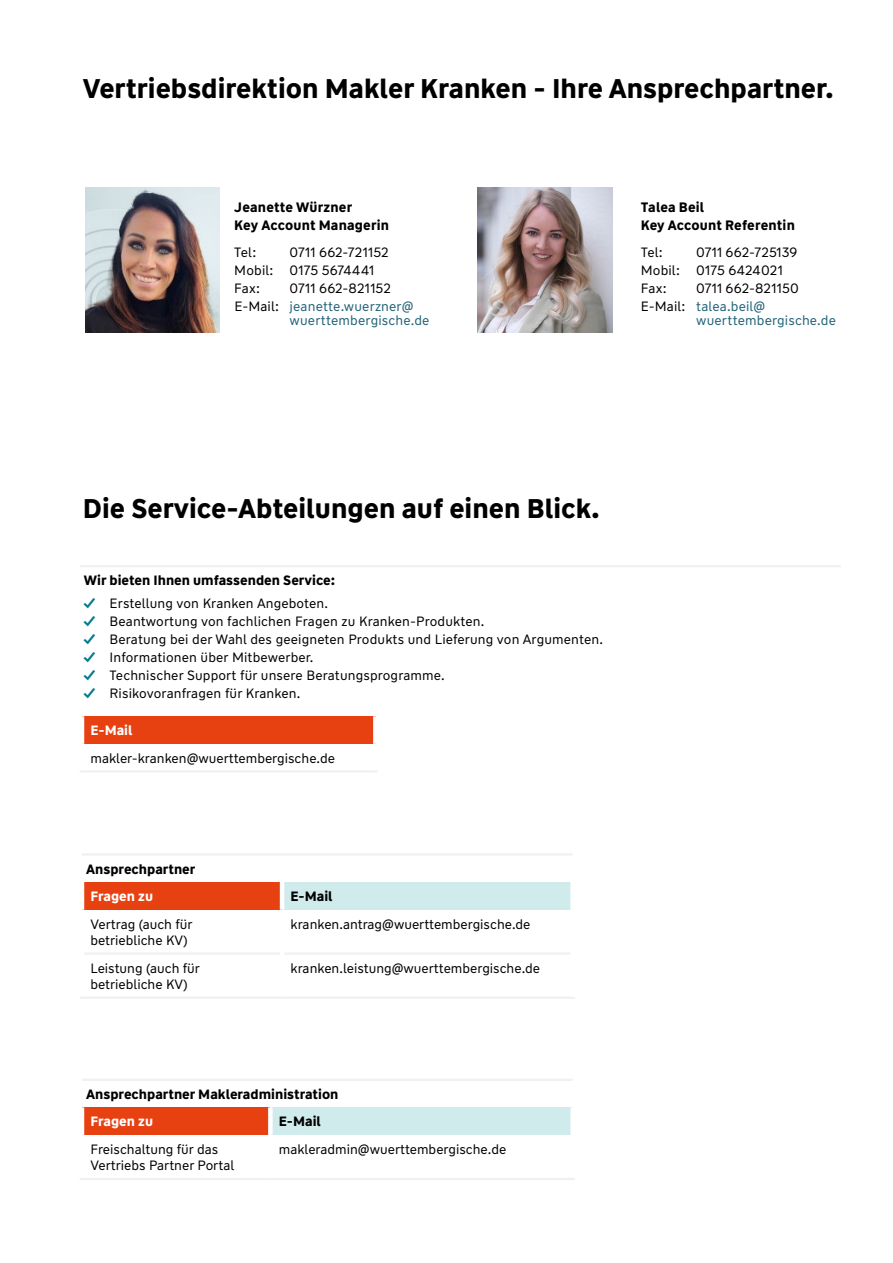
<style>
.page{position:relative;width:893px;height:1263px;background:#fff}
.page>*{position:absolute;margin:0;border:0;box-sizing:border-box;transform-origin:0 0}
.t1{font:700 27px "WW Type";color:#000}
.t2{font:700 13.65px/18px "WW Type";letter-spacing:.01em;color:#000}
.t3{font:13.5px/18px "WW Type";letter-spacing:.005em;color:#000}
.t4{font:700 13.5px "WW Type";color:#000}
.t5{font:13.5px "WW Type";letter-spacing:.01em;color:#226478}
.t6{font:700 13.5px "WW Type";color:#fff}
.s1{color:#226478}
.s2{font-weight:700;color:#007a8c}
</style>
<div class="page">
<img style="left:85px;top:187px;width:135px;height:146px">
<hr style="left:80px;top:565px;width:761px;height:2px;background:#f0f0f0">
<div style="left:82px;top:882px;width:200px;height:27px;background:#e74011"></div>
<div style="left:282px;top:882px;width:291px;height:27px;background:#d0ebec"></div>
<hr style="left:82px;top:853px;width:200px;height:2px;background:#f0f0f0">
<hr style="left:282px;top:853px;width:291px;height:2px;background:#f0f0f0">
<hr style="left:84px;top:952px;width:196px;height:3px;background:#f0f0f0">
<hr style="left:284px;top:952px;width:286px;height:3px;background:#f0f0f0">
<hr style="left:80px;top:996px;width:202px;height:3px;background:#f0f0f0">
<hr style="left:282px;top:996px;width:293px;height:3px;background:#f0f0f0">
<hr style="left:80px;top:882px;width:4px;height:27px;background:#fff">
<hr style="left:280px;top:882px;width:4px;height:27px;background:#fff">
<div style="left:570px;top:882px;width:5px;height:27px;background:#fff"></div>
<div style="left:82px;top:1107px;width:188px;height:28px;background:#e74011"></div>
<div style="left:270px;top:1107px;width:303px;height:28px;background:#d0ebec"></div>
<hr style="left:82px;top:1079px;width:188px;height:2px;background:#f0f0f0">
<hr style="left:270px;top:1079px;width:303px;height:2px;background:#f0f0f0">
<hr style="left:80px;top:1178px;width:190px;height:2px;background:#f0f0f0">
<hr style="left:270px;top:1178px;width:305px;height:2px;background:#f0f0f0">
<hr style="left:80px;top:1107px;width:4px;height:28px;background:#fff">
<div style="left:268px;top:1107px;width:5px;height:28px;background:#fff"></div>
<div style="left:570px;top:1107px;width:5px;height:28px;background:#fff"></div>
<div style="left:82px;top:716px;width:293px;height:28px;background:#e74011"></div>
<hr style="left:80px;top:770px;width:298px;height:2px;background:#f0f0f0">
<hr style="left:80px;top:716px;width:4px;height:28px;background:#fff">
<div style="left:373px;top:716px;width:5px;height:28px;background:#fff"></div>
<img style="left:477px;top:187px;width:135px;height:146px">
<h1 class="t1" style="left:83px;top:70px;width:752px">Vertriebsdirektion Makler Kranken - Ihre Ansprechpartner.</h1>
<p class="t2" style="left:234px;top:198px;width:156px">Jeanette Würzner<br>Key Account Managerin</p>
<p class="t3" style="left:234px;top:243px;width:23px">Tel:</p>
<p class="t3" style="left:234px;top:243px;width:156px;text-indent:55px">0711 662-721152<br>Mobil: 0175 5674441<br>Fax:</p>
<p class="t3" style="left:234px;top:279px;width:181px;text-indent:55px">0711 662-821152<br>E-Mail: <span class="s1">jeanette.wuerzner@</span></p>
<p class="t5" style="left:290px;top:312px;width:141px">wuerttembergische.de</p>
<p class="t2" style="left:641px;top:198px;width:156px">Talea Beil<br>Key Account Referentin</p>
<p class="t3" style="left:641px;top:243px;width:23px">Tel:</p>
<p class="t3" style="left:641px;top:243px;width:158px;text-indent:55px">0711 662-725139<br>Mobil: 0175 6424021<br>Fax:</p>
<p class="t3" style="left:641px;top:279px;width:160px;text-indent:55px">0711 662-821150<br>E-Mail: <span class="s1">talea.beil@</span></p>
<p class="t5" style="left:696px;top:312px;width:141px">wuerttembergische.de</p>
<h1 class="t1" style="left:83px;top:491px;width:518px">Die Service-Abteilungen auf einen Blick.</h1>
<p class="t4" style="left:84px;top:572px;width:253px">Wir bieten Ihnen umfassenden Service:</p>
<p class="t3" style="left:84px;top:594px;width:246px"><span class="s2">✓</span> Erstellung von Kranken Angeboten.</p>
<p class="t3" style="left:84px;top:612px;width:402px"><span class="s2">✓</span> Beantwortung von fachlichen Fragen zu Kranken-Produkten.</p>
<p class="t3" style="left:84px;top:630px;width:520px"><span class="s2">✓</span> Beratung bei der Wahl des geeigneten Produkts und Lieferung von Argumenten.</p>
<p class="t3" style="left:84px;top:648px;width:231px"><span class="s2">✓</span> Informationen über Mitbewerber.</p>
<p class="t3" style="left:84px;top:666px;width:362px"><span class="s2">✓</span> Technischer Support für unsere Beratungsprogramme.</p>
<p class="t3" style="left:84px;top:684px;width:218px"><span class="s2">✓</span> Risikovoranfragen für Kranken.</p>
<p class="t6" style="left:90px;top:722px;width:43px">E-Mail</p>
<p class="t3" style="left:90px;top:749px;width:246px">makler-kranken@wuerttembergische.de</p>
<p class="t4" style="left:86px;top:860px;width:111px">Ansprechpartner</p>
<p class="t6" style="left:90px;top:887px;width:64px">Fragen zu</p>
<p class="t4" style="left:291px;top:887px;width:43px">E-Mail</p>
<p class="t3" style="left:90px;top:916px;width:104px;line-height:16.5px">Vertrag (auch für betriebliche KV)</p>
<p class="t3" style="left:291px;top:915px;width:241px">kranken.antrag@wuerttembergische.de</p>
<p class="t3" style="left:90px;top:960px;width:111px;line-height:16.5px">Leistung (auch für betriebliche KV)</p>
<p class="t3" style="left:291px;top:959px;width:251px">kranken.leistung@wuerttembergische.de</p>
<p class="t4" style="left:86px;top:1085px;width:254px">Ansprechpartner Makleradministration</p>
<p class="t6" style="left:90px;top:1113px;width:64px">Fragen zu</p>
<p class="t4" style="left:279px;top:1113px;width:43px">E-Mail</p>
<p class="t3" style="left:90px;top:1141px;width:145px;line-height:16.5px">Freischaltung für das<br>Vertriebs Partner Portal</p>
<p class="t3" style="left:279px;top:1140px;width:229px">makleradmin@wuerttembergische.de</p>
</div>
